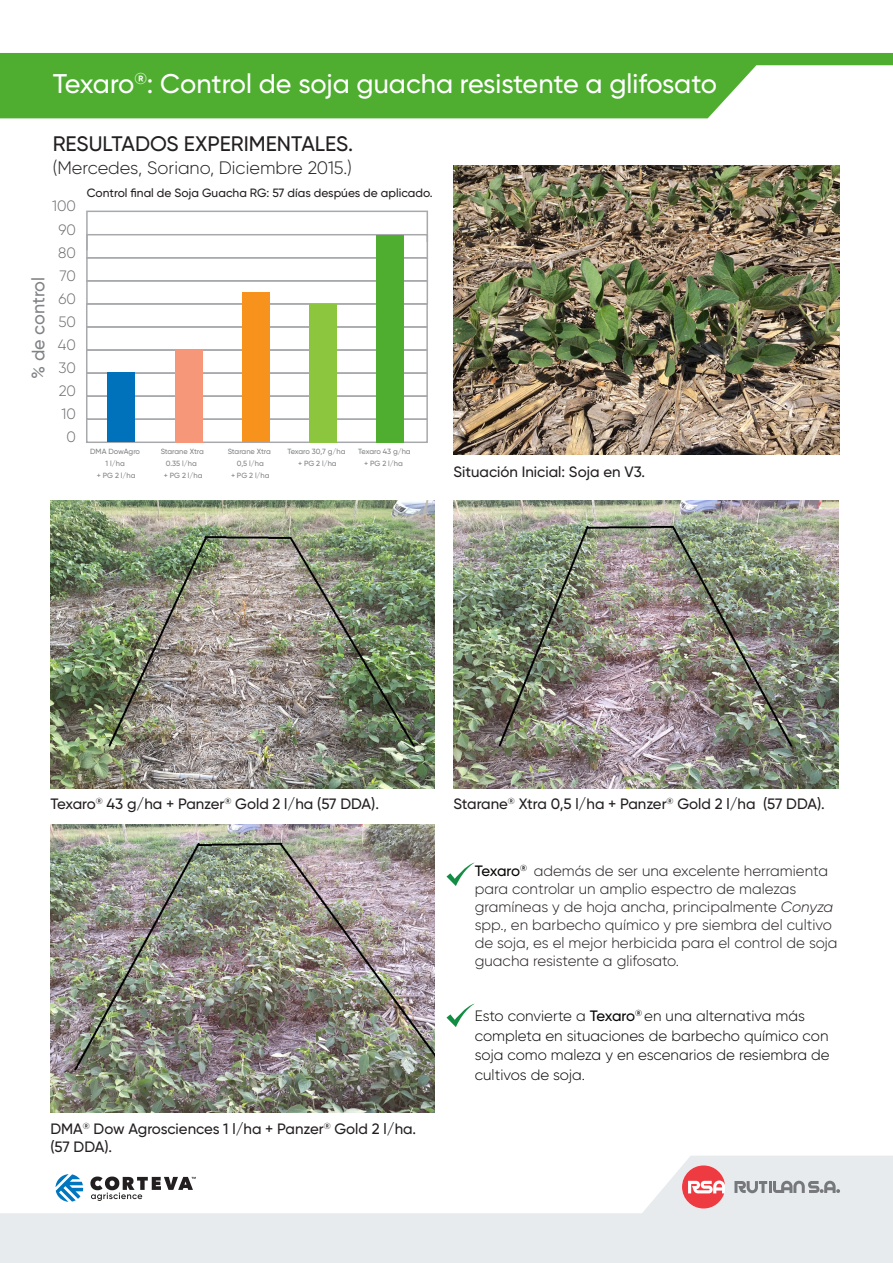
<style>
.page{position:relative;width:893px;height:1263px;background:#fff}
.page>*{position:absolute;margin:0;border:0;box-sizing:border-box;transform-origin:0 0}
.t1{font:500 27px "Gilroy";color:#fff}
.t2{font:500 21px "Gilroy";color:#231f20}
.t3{font:300 18px "Gilroy";color:#231f20}
.t4{font:500 18px "Gilroy";color:#808285}
.t5{font:300 15px/18px "Gilroy";color:#231f20}
.t6{font:500 15px/18px "Gilroy";color:#231f20}
.t7{font:300 15px/19.5px "Gilroy";color:#050504}
.t8{font:300 15px/23.1px "Gilroy";color:#6c6d70;text-align:right}
.t9{font:500 12px "Gilroy";color:#231f20}
.t10{font:500 7.5px/12px "Gilroy";letter-spacing:-.005em;color:#808285;text-align:center}
.s1{font-weight:500;color:#050504}
.s2{font-style:italic}
.s3{font-weight:500}
</style>
<div class="page">
<svg style="left:0;top:1156px;width:893px;height:107px;fill:#e7ebee"></svg>
<svg style="left:56px;top:1174px;width:27px;height:28px"></svg>
<svg style="left:90px;top:1176px;width:106px;height:25px"></svg>
<svg style="left:734px;top:1181px;width:106px;height:12px"></svg>
<svg style="left:682px;top:1165px;width:43px;height:43px;background:#ef8287"></svg>
<svg style="left:0;top:53px;width:893px;height:65px;background:#68b84d"></svg>
<div style="left:86px;top:257px;width:342px;height:25px;border:2px solid #a8a9ad"></div>
<div style="left:86px;top:280px;width:342px;height:25px;border:2px solid #a8a9ad"></div>
<div style="left:86px;top:303px;width:342px;height:25px;border:2px solid #a8a9ad"></div>
<div style="left:86px;top:326px;width:342px;height:25px;border:2px solid #a8a9ad"></div>
<div style="left:86px;top:349px;width:342px;height:25px;border:2px solid #a8a9ad"></div>
<div style="left:86px;top:372px;width:342px;height:25px;border:2px solid #a8a9ad"></div>
<div style="left:86px;top:395px;width:342px;height:25px;border:2px solid #a8a9ad"></div>
<div style="left:86px;top:418px;width:342px;height:25px;border:2px solid #a8a9ad"></div>
<div style="left:108px;top:372px;width:27px;height:70px;background:#0072bc"></div>
<div style="left:175px;top:350px;width:27px;height:92px;background:#f6977a"></div>
<div style="left:242px;top:292px;width:27px;height:150px;background:#f7931d"></div>
<div style="left:309px;top:304px;width:27px;height:138px;background:#8bc63e"></div>
<div style="left:376px;top:235px;width:27px;height:207px;background:#4fad2f"></div>
<svg style="left:86px;top:210px;width:343px;height:42px"></svg>
<svg style="left:446px;top:862px;width:29px;height:24px"></svg>
<svg style="left:446px;top:1003px;width:29px;height:24px"></svg>
<img style="left:453px;top:165px;width:386px;height:289px">
<img style="left:50px;top:500px;width:385px;height:289px">
<img style="left:50px;top:824px;width:385px;height:288px">
<img style="left:453px;top:500px;width:385px;height:289px">
<h1 class="t1" style="left:53px;top:67px;width:666px">Texaro<sup>®</sup>: Control de soja guacha resistente a glifosato</h1>
<h2 class="t2" style="left:53px;top:130px;width:302px">RESULTADOS EXPERIMENTALES.</h2>
<p class="t3" style="left:53px;top:156px;width:301px">(Mercedes, Soriano, Diciembre 2015.)</p>
<p class="t8" style="left:52px;top:194px;width:25px">100<br>90<br>80<br>70<br>60<br>50<br>40<br>30<br>20<br>10<br>0</p>
<p class="t4" style="left:27px;top:379px;width:103px;rotate:-90deg">% de control</p>
<p class="t9" style="left:87px;top:185px;width:347px">Control final de Soja Guacha RG: 57 días despúes de aplicado.</p>
<p class="t10" style="left:90px;top:446px;width:51px">DMA DowAgro<br>1 l/ha<br>+ PG 2 l/ha</p>
<p class="t10" style="left:161px;top:446px;width:45px">Starane Xtra<br>0.35 l/ha<br>+ PG 2 l/ha</p>
<p class="t10" style="left:228px;top:446px;width:45px">Starane Xtra<br>0,5 l/ha<br>+ PG 2 l/ha</p>
<p class="t10" style="left:287px;top:446px;width:60px">Texaro 30,7 g/ha + PG 2 l/ha</p>
<p class="t10" style="left:358px;top:446px;width:54px">Texaro 43 g/ha + PG 2 l/ha</p>
<p class="t6" style="left:453px;top:463px;width:193px">Situación Inicial: Soja en V3.</p>
<p class="t6" style="left:50px;top:795px;width:330px">Texaro<sup>®</sup> 43 g/ha + Panzer<sup>®</sup> Gold 2 l/ha (57 DDA).</p>
<p class="t6" style="left:50px;top:1120px;width:367px">DMA<sup>®</sup> Dow Agrosciences 1 l/ha + Panzer<sup>®</sup> Gold 2 l/ha. (57 DDA).</p>
<p class="t6" style="left:453px;top:795px;width:373px">Starane<sup>®</sup> Xtra 0,5 l/ha + Panzer<sup>®</sup> Gold 2 l/ha (57 DDA).</p>
<p class="t5" style="left:475px;top:862px;width:364px"><span class="s1">Texaro</span><sup>®</sup> además de ser una excelente herramienta para controlar un amplio espectro de malezas gramíneas y de hoja ancha, principalmente <span class="s2">Conyza </span>spp., en barbecho químico y pre siembra del cultivo de soja, es el mejor herbicida para el control de soja guacha resistente a glifosato.</p>
<p class="t7" style="left:475px;top:1006px;width:356px">Esto convierte a <span class="s3">Texaro</span><sup>®</sup> en una alternativa más completa en situaciones de barbecho químico con soja como maleza y en escenarios de resiembra de cultivos de soja.</p>
</div>
